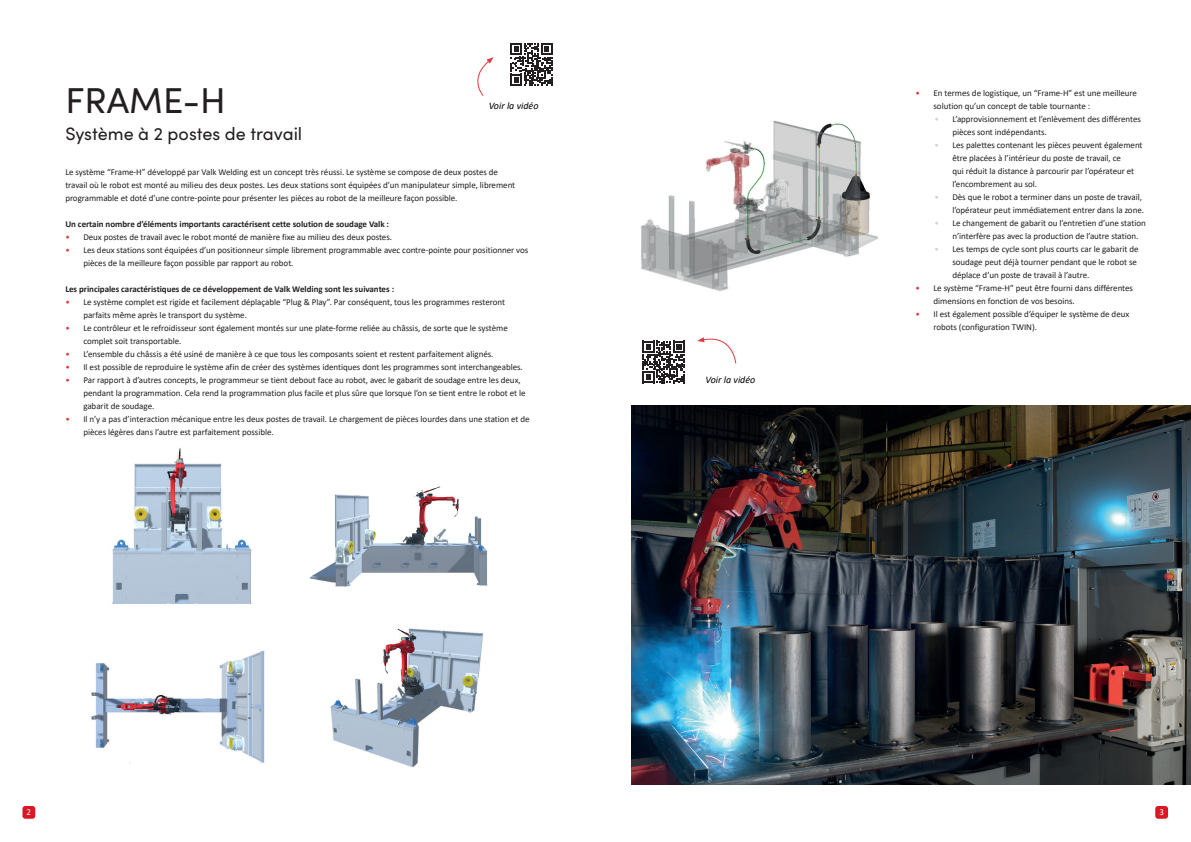
<style>
.page{position:relative;width:1191px;height:842px;background:#fff}
.page>*{position:absolute;margin:0;border:0;box-sizing:border-box;transform-origin:0 0}
.t1{font:36px "Sofia Pro";color:#231f20}
.t2{font:18px "Sofia Pro";color:#231f20}
.t3{font:italic 10px "Calibri";color:#000}
.t4{font:9px/13px "Calibri";letter-spacing:-.005em;color:#231f20}
.t5{font:700 9px "Calibri";letter-spacing:-.005em;color:#231f20}
.t6{font:9px "Calibri";color:#fff}
.s1{color:#e1373d}
.s2{color:#d1d2d4}
</style>
<div class="page">
<div style="left:22px;top:806px;width:13px;height:13px;background:#d91824;border-radius:3px"></div>
<div style="left:1155px;top:806px;width:13px;height:13px;background:#d91824;border-radius:3px"></div>
<svg style="left:510px;top:43px;width:43px;height:43px"></svg>
<svg style="left:642px;top:341px;width:43px;height:42px"></svg>
<img style="left:640px;top:121px;width:238px;height:170px">
<img style="left:309px;top:486px;width:179px;height:282px">
<img style="left:112px;top:448px;width:140px;height:156px">
<img style="left:309px;top:611px;width:179px;height:11px">
<img style="left:91px;top:651px;width:174px;height:112px">
<svg style="left:477px;top:57px;width:16px;height:39px"></svg>
<svg style="left:697px;top:337px;width:39px;height:26px"></svg>
<img style="left:631px;top:405px;width:560px;height:379px">
<h1 class="t1" style="left:65px;top:74px;width:162px">FRAME-H</h1>
<h2 class="t2" style="left:65px;top:120px;width:238px">Système à 2 postes de travail</h2>
<p class="t3" style="left:488px;top:99px;width:51px">Voir la vidéo</p>
<p class="t4" style="left:65px;top:165px;width:451px">Le système “Frame-H” développé par Valk Welding est un concept très réussi. Le système se compose de deux postes de travail où le robot est monté au milieu des deux postes. Les deux stations sont équipées d’un manipulateur simple, librement programmable et doté d’une contre-pointe pour présenter les pièces au robot de la meilleure façon possible.</p>
<p class="t5" style="left:65px;top:217px;width:325px">Un certain nombre d’éléments importants caractérisent cette solution de soudage Valk :</p>
<p class="t4" style="left:65px;top:230px;width:328px"><span class="s1">•</span> Deux postes de travail avec le robot monté de manière fixe au milieu des deux postes.</p>
<p class="t4" style="left:83px;top:243px;width:446px;text-indent:-18px"><span class="s1">•</span> Les deux stations sont équipées d’un positionneur simple librement programmable avec contre-pointe pour positionner vos pièces de la meilleure façon possible par rapport au robot.</p>
<p class="t5" style="left:65px;top:282px;width:330px">Les principales caractéristiques de ce développement de Valk Welding sont les suivantes :</p>
<p class="t4" style="left:83px;top:295px;width:423px;text-indent:-18px"><span class="s1">•</span> Le système complet est rigide et facilement déplaçable “Plug &amp; Play”. Par conséquent, tous les programmes resteront parfaits même après le transport du système.</p>
<p class="t4" style="left:83px;top:321px;width:426px;text-indent:-18px"><span class="s1">•</span> Le contrôleur et le refroidisseur sont également montés sur une plate-forme reliée au châssis, de sorte que le système complet soit transportable.</p>
<p class="t4" style="left:65px;top:347px;width:430px"><span class="s1">•</span> L’ensemble du châssis a été usiné de manière à ce que tous les composants soient et restent parfaitement alignés.</p>
<p class="t4" style="left:65px;top:360px;width:459px"><span class="s1">•</span> Il est possible de reproduire le système afin de créer des systèmes identiques dont les programmes sont interchangeables.</p>
<p class="t4" style="left:83px;top:373px;width:444px;text-indent:-18px"><span class="s1">•</span> Par rapport à d’autres concepts, le programmeur se tient debout face au robot, avec le gabarit de soudage entre les deux, pendant la programmation. Cela rend la programmation plus facile et plus sûre que lorsque l’on se tient entre le robot et le gabarit de soudage.</p>
<p class="t4" style="left:83px;top:412px;width:448px;text-indent:-18px"><span class="s1">•</span> Il n’y a pas d’interaction mécanique entre les deux postes de travail. Le chargement de pièces lourdes dans une station et de pièces légères dans l’autre est parfaitement possible.</p>
<p class="t3" style="left:705px;top:372px;width:51px">Voir la vidéo</p>
<p class="t4" style="left:933px;top:87px;width:205px;text-indent:-18px"><span class="s1">•</span> En termes de logistique, un “Frame-H” est une meilleure solution qu’un concept de table tournante :</p>
<p class="t4" style="left:952px;top:113px;width:190px;text-indent:-18px"><span class="s2">•</span> L’approvisionnement et l’enlèvement des différentes pièces sont indépendants.</p>
<p class="t4" style="left:952px;top:139px;width:192px;text-indent:-18px"><span class="s2">•</span> Les palettes contenant les pièces peuvent également être placées à l’intérieur du poste de travail, ce<br>qui réduit la distance à parcourir par l’opérateur et l’encombrement au sol.</p>
<p class="t4" style="left:934px;top:191px;width:211px;text-align:right"><span class="s2">•</span> Dès que le robot a terminer dans un poste de travail, l’opérateur peut immédiatement entrer dans la zone.</p>
<p class="t4" style="left:952px;top:217px;width:195px;text-indent:-18px"><span class="s2">•</span> Le changement de gabarit ou l’entretien d’une station n’interfère pas avec la production de l’autre station.</p>
<p class="t4" style="left:952px;top:243px;width:188px;text-indent:-18px"><span class="s2">•</span> Les temps de cycle sont plus courts car le gabarit de soudage peut déjà tourner pendant que le robot se déplace d’un poste de travail à l’autre.</p>
<p class="t4" style="left:933px;top:282px;width:201px;text-indent:-18px"><span class="s1">•</span> Le système “Frame-H” peut être fourni dans différentes dimensions en fonction de vos besoins.</p>
<p class="t4" style="left:933px;top:308px;width:197px;text-indent:-18px"><span class="s1">•</span> Il est également possible d’équiper le système de deux robots (configuration TWIN).</p>
<p class="t6" style="left:27px;top:806px;width:6px">2</p>
<p class="t6" style="left:1159px;top:806px;width:6px">3</p>
</div>
